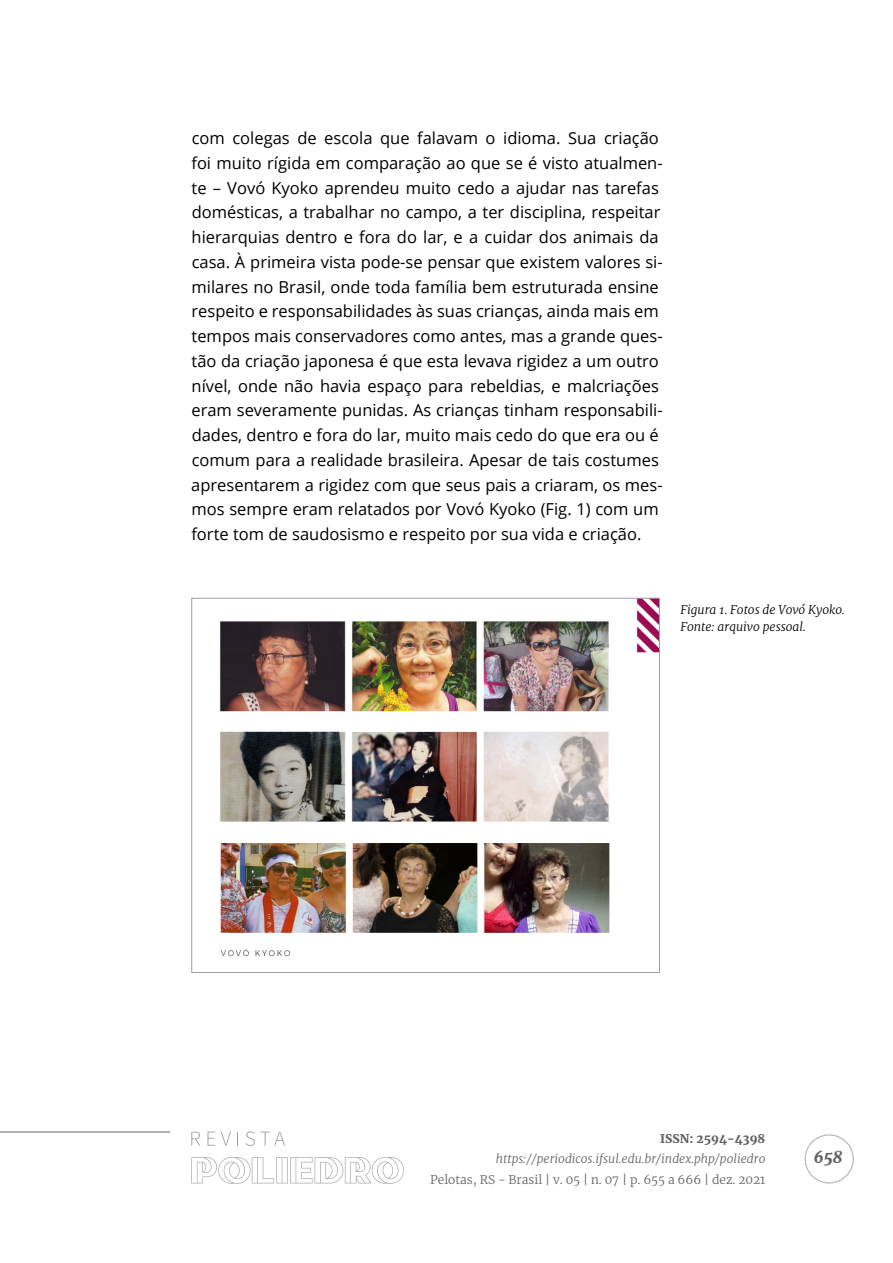
<style>
.page{position:relative;width:893px;height:1263px;background:#fff}
.page>*{position:absolute;margin:0;border:0;box-sizing:border-box;transform-origin:0 0}
.t1{font:16.5px/24.8px "Open Sans";color:#000}
.t2{font:italic 900 16.5px "Merriweather";color:#646363}
.t3{font:italic 300 12px "Merriweather";color:#646363}
.t4{font:300 12px "Merriweather";color:#646363}
.t5{font:italic 300 12px/16.5px "Merriweather";color:#000}
.t6{font:900 12px "Merriweather";color:#646363}
</style>
<div class="page">
<div style="left:805px;top:1134px;width:49px;height:49px;border:1px solid #b3b2b2;border-radius:50%"></div>
<svg style="left:191px;top:1157px;width:213px;height:27px"></svg>
<svg style="left:191px;top:1132px;width:9px;height:14px"></svg>
<svg style="left:207px;top:1132px;width:8px;height:14px"></svg>
<svg style="left:221px;top:1132px;width:10px;height:14px"></svg>
<svg style="left:237px;top:1132px;width:1px;height:14px"></svg>
<svg style="left:246px;top:1131px;width:39px;height:15px"></svg>
<hr style="left:0;top:1131px;width:170px;height:1px;background:#b3b2b2">
<img style="left:220px;top:600px;width:438px;height:357px">
<p class="t1" style="left:191px;top:125px;width:473px">com colegas de escola que falavam o idioma. Sua criação foi muito rígida em comparação ao que se é visto atualmen&shy;te – Vovó Kyoko aprendeu muito cedo a ajudar nas tarefas domésticas, a trabalhar no campo, a ter disciplina, respeitar hierarquias dentro e fora do lar, e a cuidar dos animais da casa. À primeira vista pode-se pensar que existem valores si&shy;milares no Brasil, onde toda família bem estruturada ensine respeito e responsabilidades às suas crianças, ainda mais em tempos mais conservadores como antes, mas a grande ques&shy;tão da criação japonesa é que esta levava rigidez a um outro nível, onde não havia espaço para rebeldias, e malcriações eram severamente punidas. As crianças tinham responsabili&shy;dades, dentro e fora do lar, muito mais cedo do que era ou é comum para a realidade brasileira. Apesar de tais costumes apresentarem a rigidez com que seus pais a criaram, os mes&shy;mos sempre eram relatados por Vovó Kyoko (Fig. 1) com um forte tom de saudosismo e respeito por sua vida e criação.</p>
<p class="t5" style="left:680px;top:601px;width:166px">Figura 1. Fotos de Vovó Kyoko.<br>Fonte: arquivo pessoal.</p>
<p class="t6" style="left:660px;top:1130px;width:107px">ISSN: 2594-4398</p>
<p class="t3" style="left:496px;top:1151px;width:271px">https://periodicos.ifsul.edu.br/index.php/poliedro</p>
<p class="t4" style="left:430px;top:1171px;width:337px">Pelotas, RS - Brasil | v. 05 | n. 07 | p. 655 a 666 | dez. 2021</p>
<p class="t2" style="left:814px;top:1146px;width:30px">658</p>
</div>
